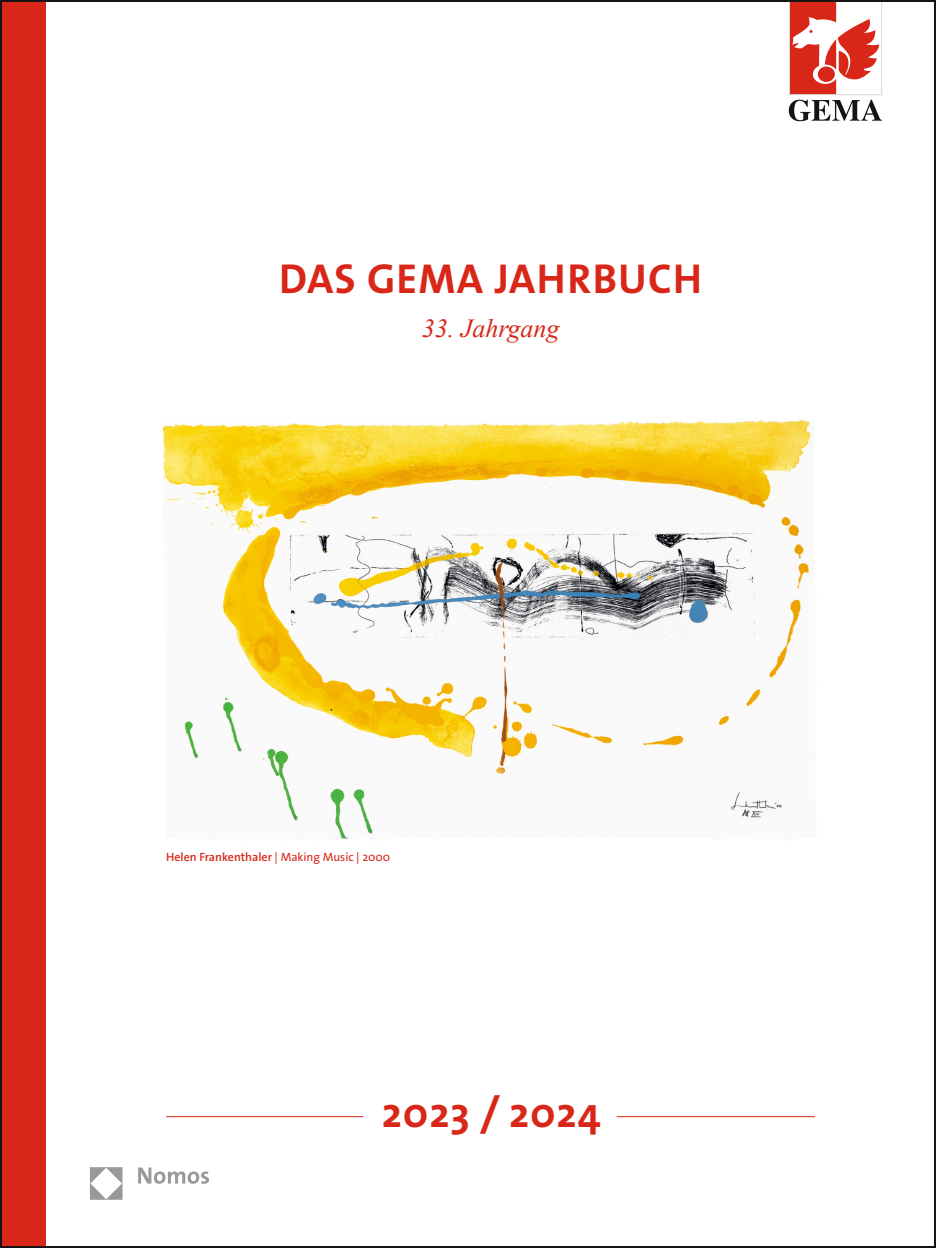
<style>
.page{position:relative;width:936px;height:1248px;background:#fff}
.page>*{position:absolute;margin:0;border:0;box-sizing:border-box;transform-origin:0 0}
.t1{font:700 42px "The Sans Os F";letter-spacing:.025em;color:#d82718}
.t2{font:italic 26px "Times New Roman";color:#d82718}
.t3{font:600 12px "The Sans Os F";color:#d82718}
.s1{font-weight:400}
</style>
<div class="page">
<div style="left:1px;top:1px;width:44px;height:1245px;background:#d82718"></div>
<svg style="left:138px;top:1167px;width:71px;height:16px"></svg>
<svg style="left:90px;top:1167px;width:32px;height:32px"></svg>
<svg style="left:788px;top:3px;width:93px;height:118px"></svg>
<img style="left:162px;top:419px;width:651px;height:421px">
<hr style="left:616px;top:1116px;width:199px;height:1px;background:#d82718">
<hr style="left:166px;top:1116px;width:197px;height:1px;background:#d82718">
<h1 class="t1" style="left:279px;top:252px;width:424px">DAS GEMA JAHRBUCH</h1>
<h2 class="t2" style="left:422px;top:311px;width:139px">33. Jahrgang</h2>
<p class="t3" style="left:166px;top:849px;width:225px">Helen Frankenthaler <span class="s1">| Making Music | 2000</span></p>
<h1 class="t1" style="left:382px;top:1085px;width:220px">2023 / 2024</h1>
</div>
